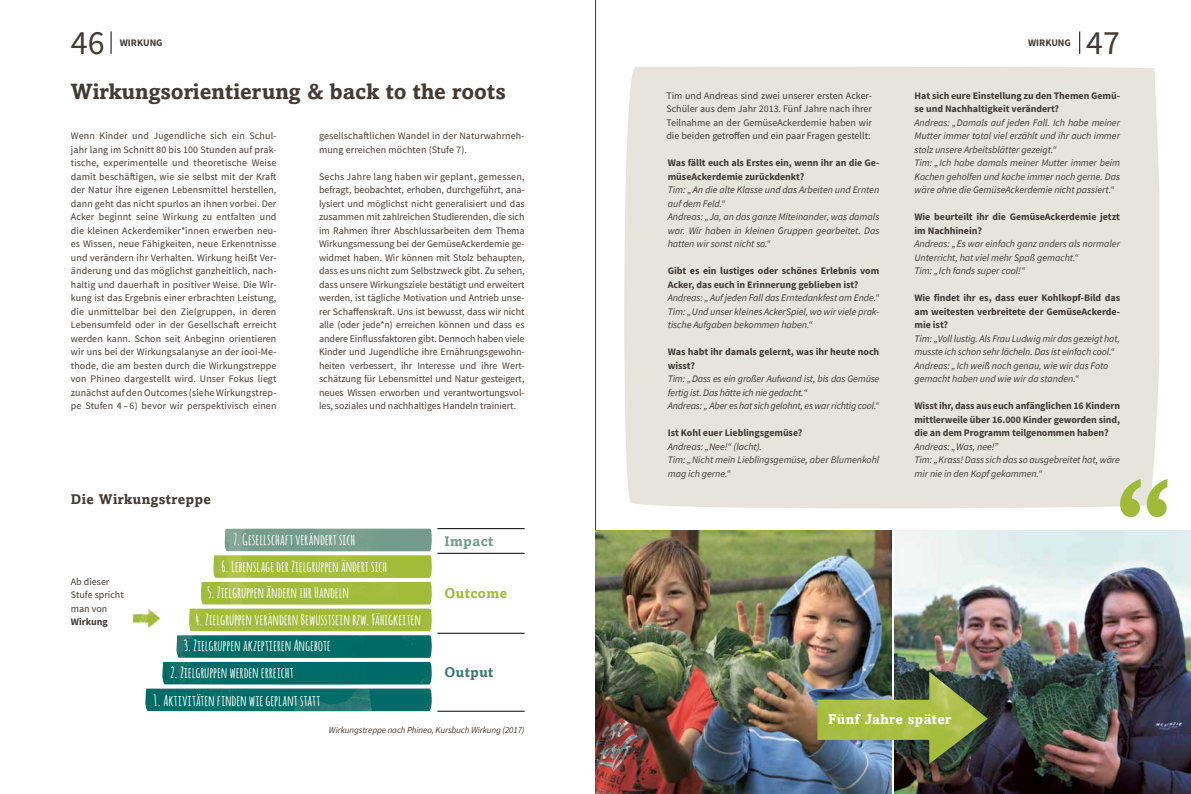
<style>
.page{position:relative;width:1191px;height:794px;background:#fff}
.page>*{position:absolute;margin:0;border:0;box-sizing:border-box;transform-origin:0 0}
.t1{font:34px "Source Sans Pro";color:#413c38}
.t2{font:700 22px "Amasis MT Pro";color:#413c38}
.t3{font:700 15px "Amatic";letter-spacing:.03em;color:#fff}
.t4{font:700 14px "Amasis MT Pro";letter-spacing:.03em;color:#413c38}
.t5{font:700 14px "Amasis MT Pro";letter-spacing:.03em;color:#fff}
.t6{font:700 14px "Amasis MT Pro";letter-spacing:.03em;color:#a1ba39}
.t7{font:700 14px "Amasis MT Pro";letter-spacing:.03em;color:#3f7772}
.t8{font:700 14px "Amasis MT Pro";letter-spacing:.03em;color:#739b8c}
.t9{font:10px/13.5px "Source Sans Pro";color:#413c38;text-align:justify}
.t10{font:italic 10px/13.5px "Source Sans Pro";letter-spacing:-.005em;color:#413c38}
.t11{font:700 10px/13.5px "Source Sans Pro";letter-spacing:-.005em;color:#413c38}
.t12{font:italic 9px "Source Sans Pro";letter-spacing:-.01em;color:#413c38}
</style>
<div class="page">
<hr style="left:595px;top:0;width:1px;height:794px;background:#413c38">
<div style="left:624px;top:66px;width:535px;height:443px;background:#e5e5de"></div>
<img style="left:595px;top:531px;width:296px;height:263px">
<img style="left:894px;top:531px;width:297px;height:263px">
<img style="left:145px;top:688px;width:287px;height:23px">
<img style="left:162px;top:662px;width:270px;height:22px">
<img style="left:176px;top:635px;width:256px;height:23px">
<img style="left:189px;top:608px;width:243px;height:23px">
<img style="left:201px;top:582px;width:231px;height:22px">
<img style="left:213px;top:555px;width:219px;height:23px">
<img style="left:225px;top:528px;width:207px;height:23px">
<img style="left:132px;top:608px;width:28px;height:20px">
<hr style="left:437px;top:711px;width:87px;height:1px;background:#000">
<hr style="left:437px;top:633px;width:87px;height:1px;background:#000">
<hr style="left:437px;top:553px;width:87px;height:1px;background:#000">
<hr style="left:437px;top:528px;width:87px;height:1px;background:#000">
<div style="left:803px;top:660px;width:197px;height:116px;background:#000;opacity:.3"></div>
<img style="left:817px;top:671px;width:170px;height:93px">
<svg style="left:1120px;top:479px;width:47px;height:38px"></svg>
<svg style="left:1079px;top:31px;width:1px;height:23px"></svg>
<svg style="left:111px;top:31px;width:1px;height:23px"></svg>
<h1 class="t1" style="left:71px;top:21px;width:35px">46</h1>
<h1 class="t1" style="left:1086px;top:21px;width:35px">47</h1>
<h2 class="t2" style="left:71px;top:78px;width:436px">Wirkungsorientierung &amp; back to the roots</h2>
<p class="t9" style="left:71px;top:129px;width:207px">Wenn Kinder und Jugendliche sich ein Schul&shy;jahr lang im Schnitt 80 bis 100 Stunden auf prak&shy;tische, experimentelle und theoretische Weise damit beschäftigen, wie sie selbst mit der Kraft der Natur ihre eigenen Lebensmittel herstellen, dann geht das nicht spurlos an ihnen vorbei. Der Acker beginnt seine Wirkung zu entfalten und die kleinen Ackerdemiker*innen erwerben neu&shy;es Wissen, neue Fähigkeiten, neue Erkenntnisse und verändern ihr Verhalten. Wirkung heißt Ver&shy;änderung und das möglichst ganzheitlich, nach&shy;haltig und dauerhaft in positiver Weise. Die Wir&shy;kung ist das Ergebnis einer erbrachten Leistung, die unmittelbar bei den Zielgruppen, in deren Lebensumfeld oder in der Gesellschaft erreicht werden kann. Schon seit Anbeginn orientieren wir uns bei der Wirkungsalanyse an der iooi-Me&shy;thode, die am besten durch die Wirkungstreppe von Phineo dargestellt wird. Unser Fokus liegt zunächst auf den Outcomes (siehe Wirkungstrep&shy;pe Stufen 4 – 6) bevor wir perspektivisch einen</p>
<p class="t11" style="left:120px;top:37px;width:44px">WIRKUNG</p>
<p class="t11" style="left:1028px;top:37px;width:44px">WIRKUNG</p>
<p class="t11" style="left:914px;top:89px;width:207px">Hat sich eure Einstellung zu den Themen Gemü&shy;se und Nachhaltigkeit verändert?</p>
<p class="t10" style="left:914px;top:115px;width:207px">Andreas: „Damals auf jeden Fall. Ich habe meiner Mutter immer total viel erzählt und ihr auch immer stolz unsere Arbeitsblätter gezeigt.“<br>Tim: „Ich habe damals meiner Mutter immer beim Kochen geholfen und koche immer noch gerne. Das wäre ohne die GemüseAckerdemie nicht passiert.“</p>
<p class="t11" style="left:914px;top:210px;width:207px">Wie beurteilt ihr die GemüseAckerdemie jetzt im Nachhinein?</p>
<p class="t10" style="left:914px;top:237px;width:207px">Andreas: „Es war einfach ganz anders als normaler<br>Unterricht, hat viel mehr Spaß gemacht.“<br>Tim: „Ich fands super cool!“</p>
<p class="t11" style="left:914px;top:291px;width:207px;text-align:justify">Wie findet ihr es, dass euer Kohlkopf-Bild das am weitesten verbreitete der GemüseAckerde&shy;mie ist?</p>
<p class="t10" style="left:914px;top:331px;width:207px">Tim: „Voll lustig. Als Frau Ludwig mir das gezeigt hat, musste ich schon sehr lächeln. Das ist einfach cool.“ Andreas: „Ich weiß noch genau, wie wir das Foto gemacht haben und wie wir da standen.“</p>
<p class="t11" style="left:914px;top:399px;width:207px;text-align:justify">Wisst ihr, dass aus euch anfänglichen 16 Kindern mittlerweile über 16.000 Kinder geworden sind, die an dem Programm teilgenommen haben?</p>
<p class="t10" style="left:914px;top:439px;width:207px">Andreas: „Was, nee!”<br>Tim: „Krass! Dass sich das so ausgebreitet hat, wäre mir nie in den Kopf gekommen.“</p>
<p class="t9" style="left:666px;top:89px;width:207px">Tim und Andreas sind zwei unserer ersten Acker-Schüler aus dem Jahr 2013. Fünf Jahre nach ihrer Teilnahme an der GemüseAckerdemie haben wir die beiden getroffen und ein paar Fragen gestellt:</p>
<p class="t9" style="left:319px;top:129px;width:207px">gesellschaftlichen Wandel in der Naturwahrneh&shy;mung erreichen möchten (Stufe 7).</p>
<p class="t9" style="left:319px;top:170px;width:207px">Sechs Jahre lang haben wir geplant, gemessen, befragt, beobachtet, erhoben, durchgeführt, ana&shy;lysiert und möglichst nicht generalisiert und das zusammen mit zahlreichen Studierenden, die sich im Rahmen ihrer Abschlussarbeiten dem Thema Wirkungsmessung bei der GemüseAckerdemie ge&shy;widmet haben. Wir können mit Stolz behaupten, dass es uns nicht zum Selbstzweck gibt. Zu sehen, dass unsere Wirkungsziele bestätigt und erweitert werden, ist tägliche Motivation und Antrieb unse&shy;rer Schaffenskraft. Uns ist bewusst, dass wir nicht alle (oder jede*n) erreichen können und dass es andere Einflussfaktoren gibt. Dennoch haben viele Kinder und Jugendliche ihre Ernährungsgewohn&shy;heiten verbessert, ihr Interesse und ihre Wert&shy;schätzung für Lebensmittel und Natur gesteigert, neues Wissen erworben und verantwortungsvol&shy;les, soziales und nachhaltiges Handeln trainiert.</p>
<p class="t11" style="left:668px;top:156px;width:213px">Was fällt euch als Erstes ein, wenn ihr an die Ge&shy;müseAckerdemie zurückdenkt?</p>
<p class="t10" style="left:668px;top:183px;width:213px">Tim: „An die alte Klasse und das Arbeiten und Ernten auf dem Feld.“<br>Andreas: „Ja, an das ganze Miteinander, was damals war. Wir haben in kleinen Gruppen gearbeitet. Das hatten wir sonst nicht so.“</p>
<p class="t11" style="left:668px;top:264px;width:213px">Gibt es ein lustiges oder schönes Erlebnis vom<br>Acker, das euch in Erinnerung geblieben ist?</p>
<p class="t10" style="left:668px;top:291px;width:213px;text-align:justify">Andreas: „ Auf jeden Fall das Erntedankfest am Ende.“ Tim: „Und unser kleines AckerSpiel, wo wir viele prak&shy;tische Aufgaben bekommen haben.“</p>
<p class="t11" style="left:668px;top:345px;width:213px">Was habt ihr damals gelernt, was ihr heute noch wisst?</p>
<p class="t10" style="left:668px;top:372px;width:213px">Tim: „Dass es ein großer Aufwand ist, bis das Gemüse fertig ist. Das hätte ich nie gedacht.“<br>Andreas: „ Aber es hat sich gelohnt, es war richtig cool.“</p>
<p class="t11" style="left:668px;top:426px;width:136px">Ist Kohl euer Lieblingsgemüse?</p>
<p class="t10" style="left:668px;top:439px;width:213px">Andreas: „Nee!“ (lacht).<br>Tim: „Nicht mein Lieblingsgemüse, aber Blumenkohl mag ich gerne.“</p>
<h3 class="t4" style="left:71px;top:490px;width:142px">Die Wirkungstreppe</h3>
<h3 class="t3" style="left:234px;top:529px;width:122px">7. Gesellschaft verändert sich</h3>
<h3 class="t3" style="left:221px;top:555px;width:167px">6. Lebenslage der Zielgruppen ändert sich</h3>
<p class="t9" style="left:71px;top:575px;width:54px;text-align:left">Ab dieser<br>Stufe spricht man von</p>
<p class="t11" style="left:71px;top:615px;width:38px">Wirkung</p>
<h3 class="t3" style="left:208px;top:582px;width:143px">5. Zielgruppen ändern ihr Handeln</h3>
<h3 class="t3" style="left:195px;top:609px;width:227px">4. Zielgruppen verändern Bewusstsein bzw. Fähigkeiten</h3>
<h3 class="t3" style="left:184px;top:634px;width:148px">3. Zielgruppen akzeptieren Angebote</h3>
<h3 class="t3" style="left:171px;top:662px;width:124px">2. Zielgruppen werden erreicht</h3>
<h3 class="t3" style="left:154px;top:689px;width:168px">1. Aktivitäten finden wie geplant statt</h3>
<h3 class="t8" style="left:444px;top:532px;width:50px">Impact</h3>
<h3 class="t6" style="left:444px;top:585px;width:64px">Outcome</h3>
<h3 class="t7" style="left:444px;top:664px;width:50px">Output</h3>
<p class="t12" style="left:329px;top:724px;width:197px">Wirkungstreppe nach Phineo, Kursbuch Wirkung (2017)</p>
<h3 class="t5" style="left:828px;top:710px;width:125px">Fünf Jahre später</h3>
</div>
